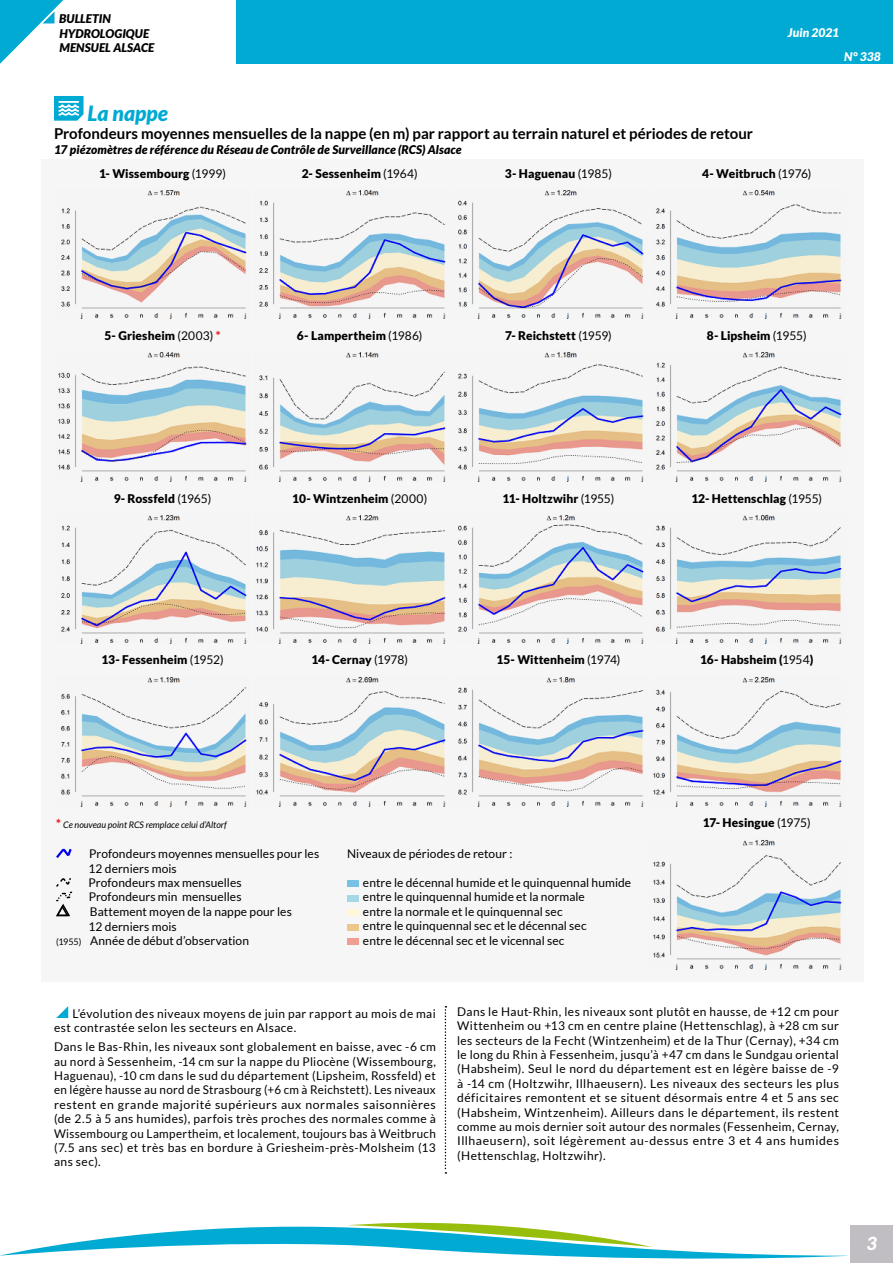
<style>
.page{position:relative;width:893px;height:1263px;background:#fff}
.page>*{position:absolute;margin:0;border:0;box-sizing:border-box;transform-origin:0 0}
.t1{font:italic 900 21px "Lato";color:#00aad3}
.t2{font:italic 900 18px "Lato";color:#fff}
.t3{font:700 15px "Lato";color:#000}
.t4{font:12px/14.4px "Lato";letter-spacing:.01em;color:#000;text-align:justify}
.t5{font:900 12px "Lato";letter-spacing:.01em;color:#000}
.t6{font:italic 900 12px/14.4px "Lato";letter-spacing:.01em;color:#000}
.t7{font:12px/14.4px "Lato";letter-spacing:.035em;color:#000}
.t8{font:italic 900 12px "Lato";letter-spacing:.005em;color:#fff}
.t9{font:italic 9px "Lato";color:#000}
.s1{font-weight:400}
.s2{color:#e52321}
.s3{font-weight:900;font-style:normal;font-size:12px;color:#e52321}
.s4{font-size:9px}
</style>
<div class="page">
<div style="left:41px;top:159px;width:822px;height:823px;background:#f7f6f7"></div>
<div style="left:236px;top:0;width:657px;height:64px;background:#00aad3"></div>
<svg style="left:0;top:0;width:64px;height:64px"></svg>
<svg style="left:0;top:1222px;width:849px;height:37px"></svg>
<img style="left:61px;top:190px;width:186px;height:128px">
<img style="left:58px;top:352px;width:189px;height:129px">
<img style="left:61px;top:515px;width:186px;height:129px">
<img style="left:61px;top:677px;width:186px;height:129px">
<img style="left:259px;top:190px;width:187px;height:128px">
<img style="left:259px;top:352px;width:187px;height:129px">
<img style="left:256px;top:515px;width:190px;height:129px">
<img style="left:256px;top:677px;width:190px;height:129px">
<img style="left:458px;top:190px;width:186px;height:128px">
<img style="left:458px;top:352px;width:186px;height:129px">
<img style="left:458px;top:515px;width:186px;height:129px">
<img style="left:458px;top:677px;width:186px;height:129px">
<img style="left:656px;top:190px;width:186px;height:128px">
<img style="left:656px;top:352px;width:186px;height:129px">
<img style="left:656px;top:515px;width:186px;height:129px">
<img style="left:653px;top:677px;width:189px;height:129px">
<img style="left:653px;top:840px;width:189px;height:129px">
<div style="left:850px;top:1225px;width:43px;height:38px;background:#c0bdc3"></div>
<svg style="left:56px;top:1006px;width:12px;height:12px"></svg>
<svg style="left:54px;top:96px;width:30px;height:25px"></svg>
<svg style="left:445px;top:1006px;width:1px;height:168px"></svg>
<div style="left:347px;top:881px;width:11px;height:6px;background:#78c0e4"></div>
<div style="left:347px;top:895px;width:11px;height:6px;background:#a5d8e5"></div>
<div style="left:347px;top:909px;width:11px;height:7px;background:#fff7d8"></div>
<div style="left:347px;top:924px;width:11px;height:6px;background:#edc68a"></div>
<div style="left:347px;top:938px;width:11px;height:6px;background:#f09e92"></div>
<svg style="left:56px;top:848px;width:16px;height:10px"></svg>
<svg style="left:56px;top:878px;width:16px;height:39px"></svg>
<p class="t6" style="left:59px;top:12px;width:97px">BULLETIN<br>HYDROLOGIQUE<br>MENSUEL ALSACE</p>
<h1 class="t1" style="left:88px;top:101px;width:82px">La nappe</h1>
<p class="t3" style="left:54px;top:125px;width:700px">Profondeurs moyennes mensuelles de la nappe (en m) par rapport au terrain naturel et périodes de retour</p>
<p class="t6" style="left:54px;top:142px;width:409px">17 piézomètres de référence du Réseau de Contrôle de Surveillance (RCS) Alsace</p>
<p class="t8" style="left:788px;top:25px;width:53px">Juin 2021</p>
<p class="t8" style="left:844px;top:49px;width:38px">N° 338</p>
<p class="t5" style="left:99px;top:166px;width:129px">1- Wissembourg <span class="s1">(1999)</span></p>
<p class="t5" style="left:302px;top:166px;width:117px">2- Sessenheim <span class="s1">(1964)</span></p>
<p class="t5" style="left:505px;top:166px;width:109px">3- Haguenau <span class="s1">(1985)</span></p>
<p class="t5" style="left:702px;top:166px;width:111px">4- Weitbruch <span class="s1">(1976)</span></p>
<p class="t5" style="left:104px;top:329px;width:118px">5- Griesheim <span class="s1">(2003)</span> <span class="s2">*</span></p>
<p class="t5" style="left:297px;top:329px;width:127px">6- Lampertheim <span class="s1">(1986)</span></p>
<p class="t5" style="left:505px;top:329px;width:108px">7- Reichstett <span class="s1">(1959)</span></p>
<p class="t5" style="left:707px;top:329px;width:101px">8- Lipsheim <span class="s1">(1955)</span></p>
<p class="t5" style="left:114px;top:491px;width:99px">9- Rossfeld <span class="s1">(1965)</span></p>
<p class="t5" style="left:292px;top:491px;width:137px">10- Wintzenheim <span class="s1">(2000)</span></p>
<p class="t5" style="left:502px;top:491px;width:114px">11- Holtzwihr <span class="s1">(1955)</span></p>
<p class="t5" style="left:691px;top:491px;width:132px">12- Hettenschlag <span class="s1">(1955)</span></p>
<p class="t5" style="left:101px;top:653px;width:124px">13- Fessenheim <span class="s1">(1952)</span></p>
<p class="t5" style="left:311px;top:653px;width:98px">14- Cernay <span class="s1">(1978)</span></p>
<p class="t5" style="left:496px;top:653px;width:126px">15- Wittenheim <span class="s1">(1974)</span></p>
<p class="t9" style="left:56px;top:819px;width:172px"><span class="s3">*</span> Ce nouveau point RCS remplace celui d’Altorf</p>
<p class="t4" style="left:89px;top:846px;width:232px">Profondeurs moyennes mensuelles pour les</p>
<p class="t4" style="left:88px;top:861px;width:90px">12 derniers mois</p>
<p class="t4" style="left:88px;top:875px;width:155px">Profondeurs max mensuelles</p>
<p class="t4" style="left:89px;top:890px;width:154px">Profondeurs min mensuelles</p>
<p class="t4" style="left:90px;top:904px;width:204px">Battement moyen de la nappe pour les</p>
<p class="t4" style="left:88px;top:919px;width:90px">12 derniers mois</p>
<p class="t4" style="left:56px;top:933px;width:195px"><span class="s4">(1955)</span> Année de début d’observation</p>
<p class="t4" style="left:347px;top:846px;width:167px">Niveaux de périodes de retour :</p>
<p class="t4" style="left:363px;top:875px;width:270px;text-align:left">entre le décennal humide et le quinquennal humide entre le quinquennal humide et la normale<br>entre la normale et le quinquennal sec<br>entre le quinquennal sec et le décennal sec<br>entre le décennal sec et le vicennal sec</p>
<p class="t5" style="left:700px;top:653px;width:115px">16- Habsheim (<span class="s1">1954</span>)</p>
<p class="t5" style="left:703px;top:815px;width:110px">17- Hesingue <span class="s1">(1975)</span></p>
<p class="t7" style="left:54px;top:1006px;width:383px;text-indent:18px">L’évolution des niveaux moyens de juin par rapport au mois de mai est contrastée selon les secteurs en Alsace.</p>
<p class="t4" style="left:54px;top:1039px;width:383px">Dans le Bas-Rhin, les niveaux sont globalement en baisse, avec -6 cm au nord à Sessenheim, -14 cm sur la nappe du Pliocène (Wissembourg, Haguenau), -10 cm dans le sud du département (Lipsheim, Rossfeld) et en légère hausse au nord de Strasbourg (+6 cm à Reichstett). Les niveaux restent en grande majorité supérieurs aux normales saisonnières (de 2.5 à 5 ans humides), parfois très proches des normales comme à Wissembourg ou Lampertheim, et localement, toujours bas à Weitbruch (7.5 ans sec) et très bas en bordure à Griesheim-près-Molsheim (13 ans sec).</p>
<p class="t4" style="left:457px;top:1004px;width:383px">Dans le Haut-Rhin, les niveaux sont plutôt en hausse, de +12 cm pour Wittenheim ou +13 cm en centre plaine (Hettenschlag), à +28 cm sur les secteurs de la Fecht (Wintzenheim) et de la Thur (Cernay), +34 cm le long du Rhin à Fessenheim, jusqu’à +47 cm dans le Sundgau oriental (Habsheim). Seul le nord du département est en légère baisse de -9 à -14 cm (Holtzwihr, Illhaeusern). Les niveaux des secteurs les plus déficitaires remontent et se situent désormais entre 4 et 5 ans sec (Habsheim, Wintzenheim). Ailleurs dans le département, ils restent comme au mois dernier soit autour des normales (Fessenheim, Cernay, Illhaeusern), soit légèrement au-dessus entre 3 et 4 ans humides (Hettenschlag, Holtzwihr).</p>
<h2 class="t2" style="left:867px;top:1233px;width:12px">3</h2>
</div>
